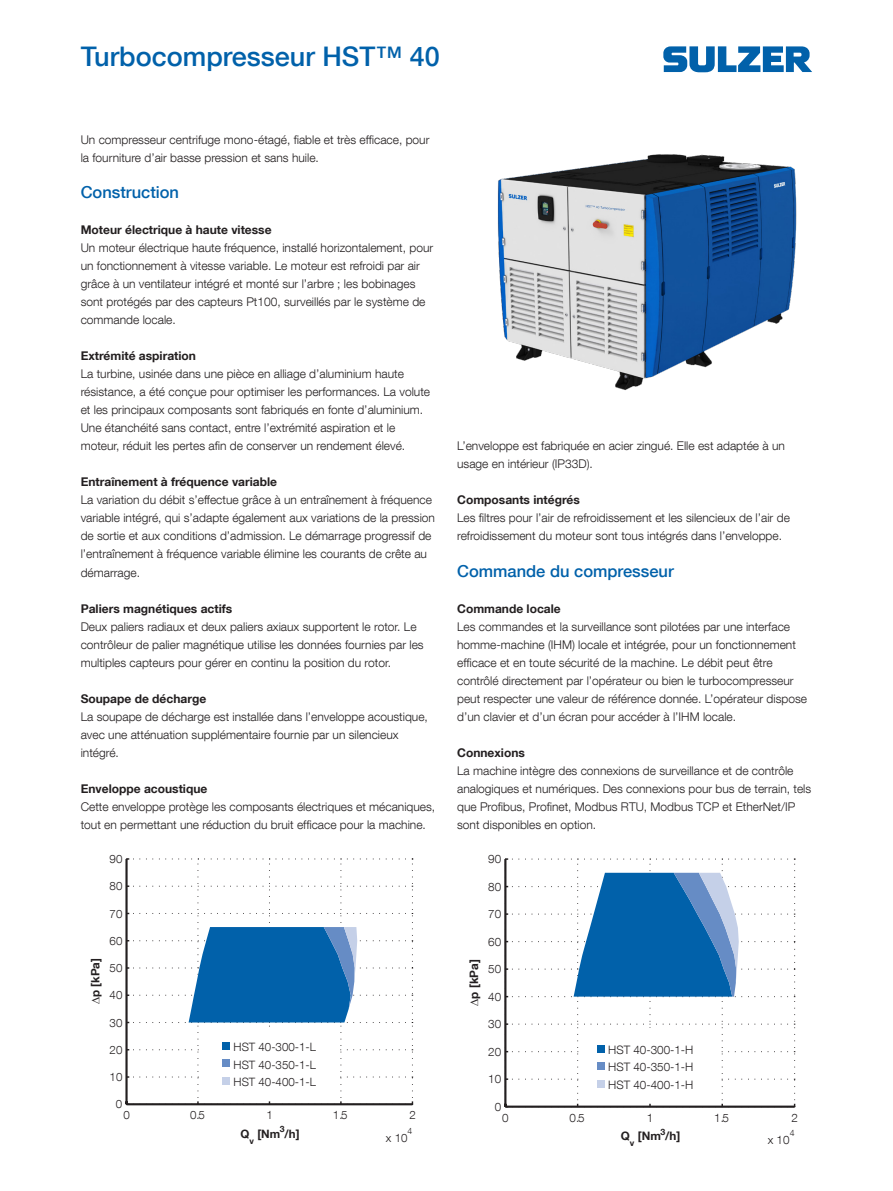
<style>
.page{position:relative;width:893px;height:1191px;background:#fff}
.page>*{position:absolute;margin:0;border:0;box-sizing:border-box;transform-origin:0 0}
.t1{font:500 27px "Helvetica Neue LT Com";color:#0161aa}
.Subtitle{font:500 16.5px "Helvetica Neue LT Com";color:#0161aa}
.Body_text{font:300 12px/18px "Helvetica Neue LT Com";color:#231f20}
.Sub-subheading{font:700 12px "Helvetica Neue LT Com";color:#231f20}
.t2{font:300 11.7px "Helvetica Neue LT Com";color:#231f20}
.t3{font:700 11.7px "Helvetica Neue LT Com";color:#231f20}
.t4{font:300 11.55px "Helvetica Neue LT Com";color:#231f20}
.t5{font:700 11.55px "Helvetica Neue LT Com";color:#231f20}
.t6{font:700 8.7px "Helvetica Neue LT Com";color:#231f20}
.t7{font:300 8.7px "Helvetica Neue LT Com";color:#231f20}
</style>
<div class="page">
<svg style="left:663px;top:46px;width:149px;height:26px"></svg>
<svg style="left:125px;top:858px;width:288px;height:247px"></svg>
<div style="left:202px;top:1030px;width:135px;height:70px;background:#fff"></div>
<div style="left:223px;top:1042px;width:7px;height:7px;background:#0161aa"></div>
<div style="left:223px;top:1059px;width:7px;height:8px;background:#668cc5"></div>
<div style="left:223px;top:1076px;width:7px;height:8px;background:#c5d0e8"></div>
<svg style="left:504px;top:858px;width:292px;height:249px"></svg>
<div style="left:584px;top:1028px;width:136px;height:74px;background:#fff"></div>
<div style="left:597px;top:1045px;width:7px;height:7px;background:#0161aa"></div>
<div style="left:597px;top:1062px;width:7px;height:8px;background:#668cc5"></div>
<div style="left:597px;top:1079px;width:7px;height:8px;background:#c5d0e8"></div>
<img style="left:497px;top:154px;width:300px;height:236px">
<p class="t1" style="left:81px;top:40px;width:360px">Turbocompresseur HST™ 40</p>
<p class="Body_text" style="left:81px;top:131px;width:350px">Un compresseur centrifuge mono-étagé, fiable et très efficace, pour la fourniture d’air basse pression et sans huile.</p>
<p class="Subtitle" style="left:81px;top:182px;width:100px">Construction</p>
<p class="Sub-subheading" style="left:81px;top:222px;width:192px">Moteur électrique à haute vitesse</p>
<p class="Body_text" style="left:81px;top:239px;width:354px">Un moteur électrique haute fréquence, installé horizontalement, pour un fonctionnement à vitesse variable. Le moteur est refroidi par air grâce à un ventilateur intégré et monté sur l’arbre ; les bobinages sont protégés par des capteurs Pt100, surveillés par le système de commande locale.</p>
<p class="Sub-subheading" style="left:81px;top:348px;width:117px">Extrémité aspiration</p>
<p class="Body_text" style="left:81px;top:365px;width:351px">La turbine, usinée dans une pièce en alliage d’aluminium haute résistance, a été conçue pour optimiser les performances. La volute et les principaux composants sont fabriqués en fonte d’aluminium.<br>Une étanchéité sans contact, entre l’extrémité aspiration et le moteur, réduit les pertes afin de conserver un rendement élevé.</p>
<p class="Sub-subheading" style="left:81px;top:474px;width:198px">Entraînement à fréquence variable</p>
<p class="Body_text" style="left:81px;top:491px;width:356px">La variation du débit s’effectue grâce à un entraînement à fréquence variable intégré, qui s’adapte également aux variations de la pression de sortie et aux conditions d’admission. Le démarrage progressif de l’entraînement à fréquence variable élimine les courants de crête au démarrage.</p>
<p class="Sub-subheading" style="left:81px;top:600px;width:153px">Paliers magnétiques actifs</p>
<p class="Body_text" style="left:81px;top:617px;width:344px">Deux paliers radiaux et deux paliers axiaux supportent le rotor. Le contrôleur de palier magnétique utilise les données fournies par les multiples capteurs pour gérer en continu la position du rotor.</p>
<p class="Sub-subheading" style="left:81px;top:690px;width:127px">Soupape de décharge</p>
<p class="Body_text" style="left:81px;top:707px;width:349px">La soupape de décharge est installée dans l’enveloppe acoustique, avec une atténuation supplémentaire fournie par un silencieux intégré.</p>
<p class="Sub-subheading" style="left:81px;top:780px;width:128px">Enveloppe acoustique</p>
<p class="Body_text" style="left:81px;top:797px;width:356px">Cette enveloppe protège les composants électriques et mécaniques, tout en permettant une réduction du bruit efficace pour la machine.</p>
<p class="Body_text" style="left:457px;top:437px;width:329px">L’enveloppe est fabriquée en acier zingué. Elle est adaptée à un usage en intérieur (IP33D).</p>
<p class="Sub-subheading" style="left:457px;top:492px;width:124px">Composants intégrés</p>
<p class="Body_text" style="left:457px;top:509px;width:334px">Les filtres pour l’air de refroidissement et les silencieux de l’air de refroidissement du moteur sont tous intégrés dans l’enveloppe.</p>
<p class="Subtitle" style="left:457px;top:560px;width:218px">Commande du compresseur</p>
<p class="Sub-subheading" style="left:457px;top:600px;width:105px">Commande locale</p>
<p class="Body_text" style="left:457px;top:617px;width:351px">Les commandes et la surveillance sont pilotées par une interface homme-machine (IHM) locale et intégrée, pour un fonctionnement efficace et en toute sécurité de la machine. Le débit peut être contrôlé directement par l’opérateur ou bien le turbocompresseur peut respecter une valeur de référence donnée. L’opérateur dispose d’un clavier et d’un écran pour accéder à l’IHM locale.</p>
<p class="Sub-subheading" style="left:457px;top:744px;width:69px">Connexions</p>
<p class="Body_text" style="left:457px;top:761px;width:356px">La machine intègre des connexions de surveillance et de contrôle analogiques et numériques. Des connexions pour bus de terrain, tels que Profibus, Profinet, Modbus RTU, Modbus TCP et EtherNet/IP sont disponibles en option.</p>
<p class="t4" style="left:110px;top:852px;width:14px">90</p>
<p class="t2" style="left:488px;top:852px;width:14px">90</p>
<p class="t4" style="left:110px;top:879px;width:14px">80</p>
<p class="t2" style="left:488px;top:879px;width:14px">80</p>
<p class="t4" style="left:110px;top:906px;width:14px">70</p>
<p class="t2" style="left:488px;top:907px;width:14px">70</p>
<p class="t4" style="left:110px;top:933px;width:14px">60</p>
<p class="t2" style="left:488px;top:934px;width:14px">60</p>
<p class="t5" style="left:88px;top:1004px;width:47px;rotate:-90deg">∆p [kPa]</p>
<p class="t4" style="left:110px;top:961px;width:14px">50</p>
<p class="t4" style="left:110px;top:988px;width:14px">40</p>
<p class="t3" style="left:467px;top:1005px;width:48px;rotate:-90deg">∆p [kPa]</p>
<p class="t2" style="left:488px;top:962px;width:14px">50</p>
<p class="t2" style="left:488px;top:989px;width:14px">40</p>
<p class="t4" style="left:110px;top:1015px;width:14px">30</p>
<p class="t2" style="left:488px;top:1017px;width:14px">30</p>
<p class="t4" style="left:110px;top:1042px;width:14px">20</p>
<p class="t4" style="left:234px;top:1040px;width:84px">HST 40-300-1-L</p>
<p class="t2" style="left:488px;top:1044px;width:14px">20</p>
<p class="t2" style="left:608px;top:1042px;width:87px">HST 40-300-1-H</p>
<p class="t4" style="left:110px;top:1070px;width:14px">10</p>
<p class="t4" style="left:234px;top:1057px;width:84px">HST 40-350-1-L</p>
<p class="t4" style="left:234px;top:1074px;width:84px">HST 40-400-1-L</p>
<p class="t2" style="left:488px;top:1072px;width:14px">10</p>
<p class="t2" style="left:608px;top:1060px;width:87px">HST 40-350-1-H</p>
<p class="t2" style="left:608px;top:1077px;width:87px">HST 40-400-1-H</p>
<p class="t4" style="left:116px;top:1097px;width:8px">0</p>
<p class="t4" style="left:123px;top:1107px;width:8px">0</p>
<p class="t4" style="left:190px;top:1107px;width:16px">0.5</p>
<p class="t4" style="left:266px;top:1107px;width:8px">1</p>
<p class="t4" style="left:333px;top:1107px;width:16px">1.5</p>
<p class="t4" style="left:409px;top:1107px;width:8px">2</p>
<p class="t4" style="left:386px;top:1130px;width:23px">x 10</p>
<p class="t6" style="left:280px;top:1123px;width:6px">3</p>
<p class="t7" style="left:408px;top:1125px;width:6px">4</p>
<p class="t5" style="left:241px;top:1126px;width:10px">Q</p>
<p class="t5" style="left:257px;top:1126px;width:44px">[Nm /h]</p>
<p class="t6" style="left:249px;top:1135px;width:6px">v</p>
<p class="t2" style="left:495px;top:1099px;width:8px">0</p>
<p class="t2" style="left:502px;top:1110px;width:8px">0</p>
<p class="t2" style="left:570px;top:1110px;width:16px">0.5</p>
<p class="t2" style="left:647px;top:1110px;width:8px">1</p>
<p class="t2" style="left:714px;top:1110px;width:16px">1.5</p>
<p class="t2" style="left:791px;top:1110px;width:8px">2</p>
<p class="t2" style="left:768px;top:1133px;width:23px">x 10</p>
<p class="t6" style="left:660px;top:1126px;width:6px">3</p>
<p class="t7" style="left:790px;top:1127px;width:6px">4</p>
<p class="t3" style="left:621px;top:1129px;width:11px">Q</p>
<p class="t3" style="left:638px;top:1129px;width:44px">[Nm /h]</p>
<p class="t6" style="left:630px;top:1137px;width:6px">v</p>
</div>
